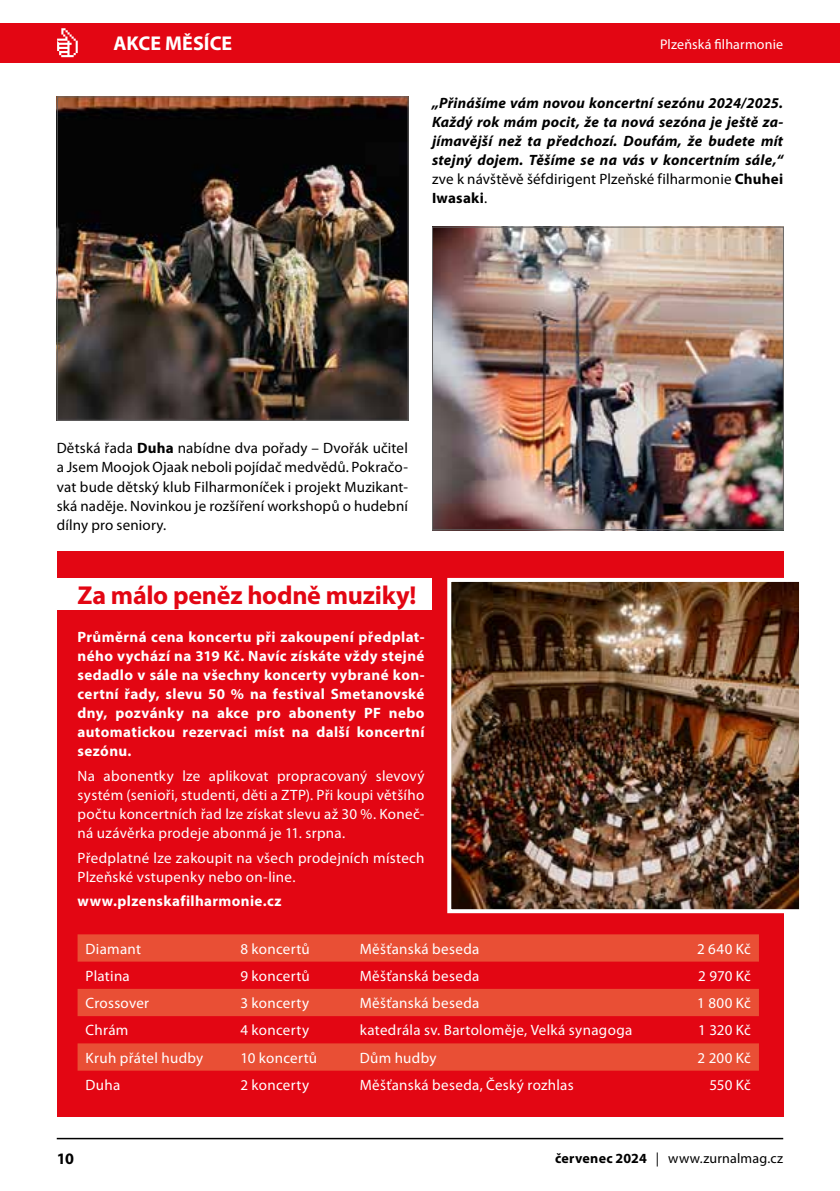
<style>
.page{position:relative;width:840px;height:1191px;background:#fff}
.page>*{position:absolute;margin:0;border:0;box-sizing:border-box;transform-origin:0 0}
.t1{font:700 26px "Myriad Pro";letter-spacing:-.01em;color:#e30613}
.t2{font:700 20px "Myriad Pro";color:#fff}
.t3{font:700 16px "Myriad Pro";color:#000}
.t4{font:15px/19px "Myriad Pro";letter-spacing:.02em;color:#fff;text-align:justify}
.t5{font:700 15px/19px "Myriad Pro";letter-spacing:.025em;color:#fff;text-align:justify}
.t6{font:italic 700 15px/19px "Myriad Pro";letter-spacing:.015em;color:#000;text-align:justify}
.t7{font:15px/19px "Myriad Pro";letter-spacing:.01em;color:#000;text-align:justify}
.t8{font:14px "Myriad Pro";letter-spacing:.01em;color:#000}
.t9{font:14px "Myriad Pro";letter-spacing:.01em;color:#fff}
.s1{font-weight:400;font-style:normal}
.s2{font-style:normal}
.s3{font-weight:700}
</style>
<div class="page">
<hr style="left:57px;top:1137px;width:725px;height:2px;background:#000">
<div style="left:0;top:23px;width:839px;height:39px;background:#e30613"></div>
<svg style="left:57px;top:28px;width:21px;height:29px"></svg>
<img style="left:59px;top:98px;width:347px;height:321px">
<div style="left:57px;top:96px;width:351px;height:325px;border:1px solid #646363"></div>
<img style="left:434px;top:229px;width:347px;height:299px">
<div style="left:432px;top:227px;width:351px;height:303px;border:1px solid #646363"></div>
<div style="left:57px;top:551px;width:725px;height:566px;background:#e30613"></div>
<div style="left:24px;top:579px;width:408px;height:31px;background:#fff"></div>
<svg style="left:77px;top:934px;width:681px;height:136px;fill:#e94f35"></svg>
<img style="left:452px;top:583px;width:345px;height:325px">
<div style="left:447px;top:578px;width:355px;height:335px;border:4px solid #fff"></div>
<h2 class="t2" style="left:113px;top:30px;width:120px">AKCE MĚSÍCE</h2>
<p class="t9" style="left:659px;top:35px;width:125px">Plzeňská filharmonie</p>
<p class="t6" style="left:432px;top:93px;width:352px">„Přinášíme vám novou koncertní sezónu 2024/2025.<br>Každý rok mám pocit, že ta nová sezóna je ještě za&shy;jímavější než ta předchozí. Doufám, že budete mít stejný dojem. Těšíme se na vás v koncertním sále,“ <span class="s1">zve k návštěvě šéfdirigent Plzeňské filharmonie</span> <span class="s2">Chuhei Iwasaki</span><span class="s1">.</span></p>
<p class="t7" style="left:57px;top:439px;width:352px">Dětská řada <span class="s3">Duha</span> nabídne dva pořady – Dvořák učitel a Jsem Moojok Ojaak neboli pojídač medvědů. Pokračo&shy;vat bude dětský klub Filharmoníček i projekt Muzikant&shy;ská naděje. Novinkou je rozšíření workshopů o hudební dílny pro seniory.</p>
<h1 class="t1" style="left:77px;top:578px;width:340px">Za málo peněz hodně muziky!</h1>
<p class="t5" style="left:77px;top:627px;width:348px">Průměrná cena koncertu při zakoupení předplat&shy;ného vychází na 319 Kč. Navíc získáte vždy stejné sedadlo v sále na všechny koncerty vybrané kon&shy;certní řady, slevu 50 % na festival Smetanovské dny, pozvánky na akce pro abonenty PF nebo automatickou rezervaci míst na další koncertní sezónu.</p>
<p class="t4" style="left:77px;top:766px;width:348px">Na abonentky lze aplikovat propracovaný slevový systém (senioři, studenti, děti a ZTP). Při koupi většího počtu koncertních řad lze získat slevu až 30 %. Koneč&shy;ná uzávěrka prodeje abonmá je 11. srpna.</p>
<p class="t4" style="left:77px;top:848px;width:348px">Předplatné lze zakoupit na všech prodejních místech<br>Plzeňské vstupenky nebo on-line.</p>
<p class="t5" style="left:77px;top:891px;width:205px">www.plzenskafilharmonie.cz</p>
<p class="t4" style="left:85px;top:939px;width:57px">Diamant</p>
<p class="t4" style="left:240px;top:939px;width:71px">8 koncertů</p>
<p class="t4" style="left:360px;top:939px;width:121px">Měšťanská beseda</p>
<p class="t4" style="left:696px;top:939px;width:55px">2 640 Kč</p>
<p class="t4" style="left:85px;top:966px;width:46px">Platina</p>
<p class="t4" style="left:240px;top:966px;width:71px">9 koncertů</p>
<p class="t4" style="left:360px;top:966px;width:121px">Měšťanská beseda</p>
<p class="t4" style="left:697px;top:966px;width:54px">2 970 Kč</p>
<p class="t4" style="left:85px;top:993px;width:65px">Crossover</p>
<p class="t4" style="left:240px;top:993px;width:70px">3 koncerty</p>
<p class="t4" style="left:360px;top:993px;width:121px">Měšťanská beseda</p>
<p class="t4" style="left:696px;top:993px;width:55px">1 800 Kč</p>
<p class="t4" style="left:85px;top:1020px;width:44px">Chrám</p>
<p class="t4" style="left:240px;top:1020px;width:70px">4 koncerty</p>
<p class="t4" style="left:360px;top:1020px;width:274px">katedrála sv. Bartoloměje, Velká synagoga</p>
<p class="t4" style="left:697px;top:1020px;width:54px">1 320 Kč</p>
<p class="t4" style="left:85px;top:1048px;width:119px">Kruh přátel hudby</p>
<p class="t4" style="left:240px;top:1048px;width:78px">10 koncertů</p>
<p class="t4" style="left:360px;top:1048px;width:78px">Dům hudby</p>
<p class="t4" style="left:697px;top:1048px;width:55px">2 200 Kč</p>
<p class="t4" style="left:85px;top:1075px;width:36px">Duha</p>
<p class="t4" style="left:240px;top:1075px;width:70px">2 koncerty</p>
<p class="t4" style="left:360px;top:1075px;width:215px">Měšťanská beseda, Český rozhlas</p>
<p class="t4" style="left:709px;top:1075px;width:43px">550 Kč</p>
<p class="t3" style="left:57px;top:1148px;width:19px">10</p>
<p class="t8" style="left:554px;top:1149px;width:229px"><span class="s3">červenec 2024</span> | www.zurnalmag.cz</p>
</div>
